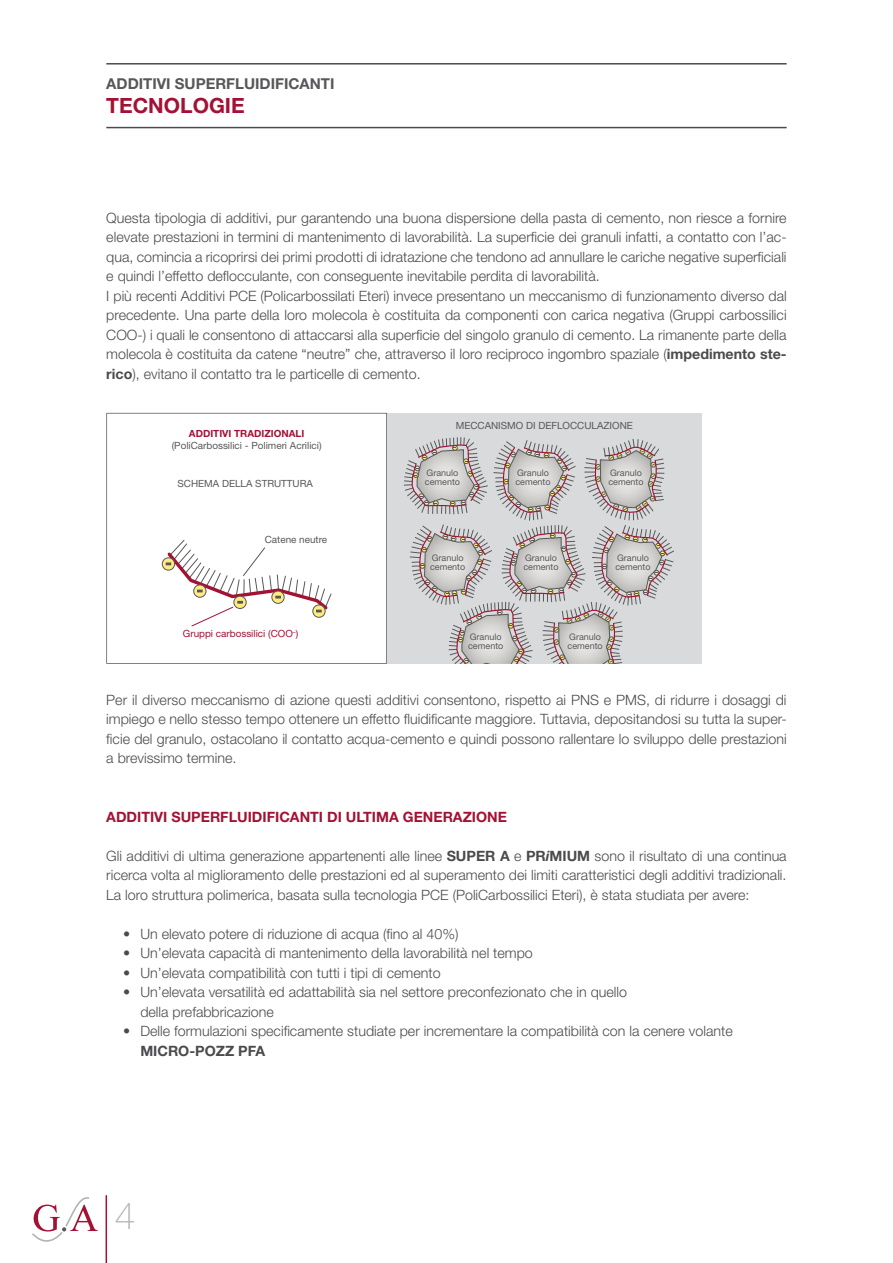
<style>
.page{position:relative;width:893px;height:1263px;background:#fff}
.page>*{position:absolute;margin:0;border:0;box-sizing:border-box;transform-origin:0 0}
.t1{font:100 37.5px "Helvetica Neue LT Std";color:#b1b3b4}
.t2{font:700 21px "Helvetica Neue LT Std";color:#a31234}
.t3{font:700 15px "Helvetica Neue LT Std";color:#58585a}
.t4{font:300 14.25px/19.5px "Helvetica Neue LT Std";color:#4b4b4d}
.t5{font:700 14.25px "Helvetica Neue LT Std";color:#a31234}
.t6{font:700 14.25px "Helvetica Neue LT Std";color:#4b4b4d}
.t7{font:9.9px "Helvetica Neue LT Std";color:#58585a}
.t8{font:9.9px "Helvetica Neue LT Std";color:#a31234}
.t9{font:700 9.9px "Helvetica Neue LT Std";color:#a31234}
.t10{font:9px/9px "Helvetica Neue LT Std";color:#58585a}
.s1{font-weight:700}
.s2{font-weight:700;font-style:italic}
</style>
<div class="page">
<hr style="left:106px;top:127px;width:681px;height:1px;background:#4b4b4d">
<hr style="left:106px;top:63px;width:681px;height:2px;background:#4b4b4d">
<div style="left:387px;top:413px;width:315px;height:251px;background:#d9dadb"></div>
<svg style="left:404px;top:438px;width:270px;height:226px"></svg>
<svg style="left:106px;top:413px;width:281px;height:251px"></svg>
<hr style="left:106px;top:1196px;width:1px;height:67px;background:#a31234">
<svg style="left:32px;top:1197px;width:66px;height:45px"></svg>
<p class="t3" style="left:106px;top:74px;width:230px">ADDITIVI SUPERFLUIDIFICANTI</p>
<h2 class="t2" style="left:106px;top:93px;width:140px">TECNOLOGIE</h2>
<p class="t4" style="left:106px;top:208px;width:682px">Questa tipologia di additivi, pur garantendo una buona dispersione della pasta di cemento, non riesce a fornire elevate prestazioni in termini di mantenimento di lavorabilità. La superficie dei granuli infatti, a contatto con l’ac&shy;qua, comincia a ricoprirsi dei primi prodotti di idratazione che tendono ad annullare le cariche negative superficiali e quindi l’effetto deflocculante, con conseguente inevitabile perdita di lavorabilità.<br>I più recenti Additivi PCE (Policarbossilati Eteri) invece presentano un meccanismo di funzionamento diverso dal precedente. Una parte della loro molecola è costituita da componenti con carica negativa (Gruppi carbossilici COO-) i quali le consentono di attaccarsi alla superficie del singolo granulo di cemento. La rimanente parte della molecola è costituita da catene “neutre” che, attraverso il loro reciproco ingombro spaziale (<span class="s1">impedimento ste&shy;rico</span>), evitano il contatto tra le particelle di cemento.</p>
<p class="t9" style="left:189px;top:428px;width:117px">ADDITIVI TRADIZIONALI</p>
<p class="t7" style="left:172px;top:440px;width:151px">(PoliCarbossilici - Polimeri Acrilici)</p>
<p class="t7" style="left:178px;top:478px;width:137px">SCHEMA DELLA STRUTTURA</p>
<p class="t7" style="left:265px;top:534px;width:64px">Catene neutre</p>
<p class="t8" style="left:183px;top:628px;width:117px">Gruppi carbossilici (COO<sup>–</sup>)</p>
<p class="t7" style="left:456px;top:419px;width:179px">MECCANISMO DI DEFLOCCULAZIONE</p>
<p class="t10" style="left:425px;top:469px;width:37px">Granulo cemento</p>
<p class="t10" style="left:515px;top:469px;width:37px">Granulo cemento</p>
<p class="t10" style="left:608px;top:469px;width:37px">Granulo cemento</p>
<p class="t10" style="left:430px;top:553px;width:37px">Granulo cemento</p>
<p class="t10" style="left:523px;top:553px;width:37px">Granulo cemento</p>
<p class="t10" style="left:615px;top:553px;width:37px">Granulo cemento</p>
<p class="t10" style="left:468px;top:633px;width:37px">Granulo cemento</p>
<p class="t10" style="left:568px;top:633px;width:37px">Granulo cemento</p>
<p class="t4" style="left:106px;top:689px;width:682px;text-align:justify">Per il diverso meccanismo di azione questi additivi consentono, rispetto ai PNS e PMS, di ridurre i dosaggi di impiego e nello stesso tempo ottenere un effetto fluidificante maggiore. Tuttavia, depositandosi su tutta la super&shy;ficie del granulo, ostacolano il contatto acqua-cemento e quindi possono rallentare lo sviluppo delle prestazioni a brevissimo termine.</p>
<p class="t5" style="left:106px;top:808px;width:402px">ADDITIVI SUPERFLUIDIFICANTI DI ULTIMA GENERAZIONE</p>
<p class="t4" style="left:106px;top:845px;width:682px;text-align:justify">Gli additivi di ultima generazione appartenenti alle linee <span class="s1">SUPER A</span> e <span class="s1">PR</span><span class="s2">i</span><span class="s1">MIUM</span> sono il risultato di una continua ricerca volta al miglioramento delle prestazioni ed al superamento dei limiti caratteristici degli additivi tradizionali.<br>La loro struttura polimerica, basata sulla tecnologia PCE (PoliCarbossilici Eteri), è stata studiata per avere:</p>
<p class="t4" style="left:123px;top:923px;width:337px">• Un elevato potere di riduzione di acqua (fino al 40%)</p>
<p class="t4" style="left:123px;top:943px;width:411px">• Un’elevata capacità di mantenimento della lavorabilità nel tempo</p>
<p class="t4" style="left:123px;top:962px;width:319px">• Un’elevata compatibilità con tutti i tipi di cemento</p>
<p class="t4" style="left:140px;top:982px;width:488px;text-indent:-17px">• Un’elevata versatilità ed adattabilità sia nel settore preconfezionato che in quello della prefabbricazione</p>
<p class="t4" style="left:123px;top:1021px;width:611px">• Delle formulazioni specificamente studiate per incrementare la compatibilità con la cenere volante</p>
<p class="t6" style="left:140px;top:1042px;width:126px">MICRO-POZZ PFA</p>
<h1 class="t1" style="left:115px;top:1194px;width:22px">4</h1>
</div>
